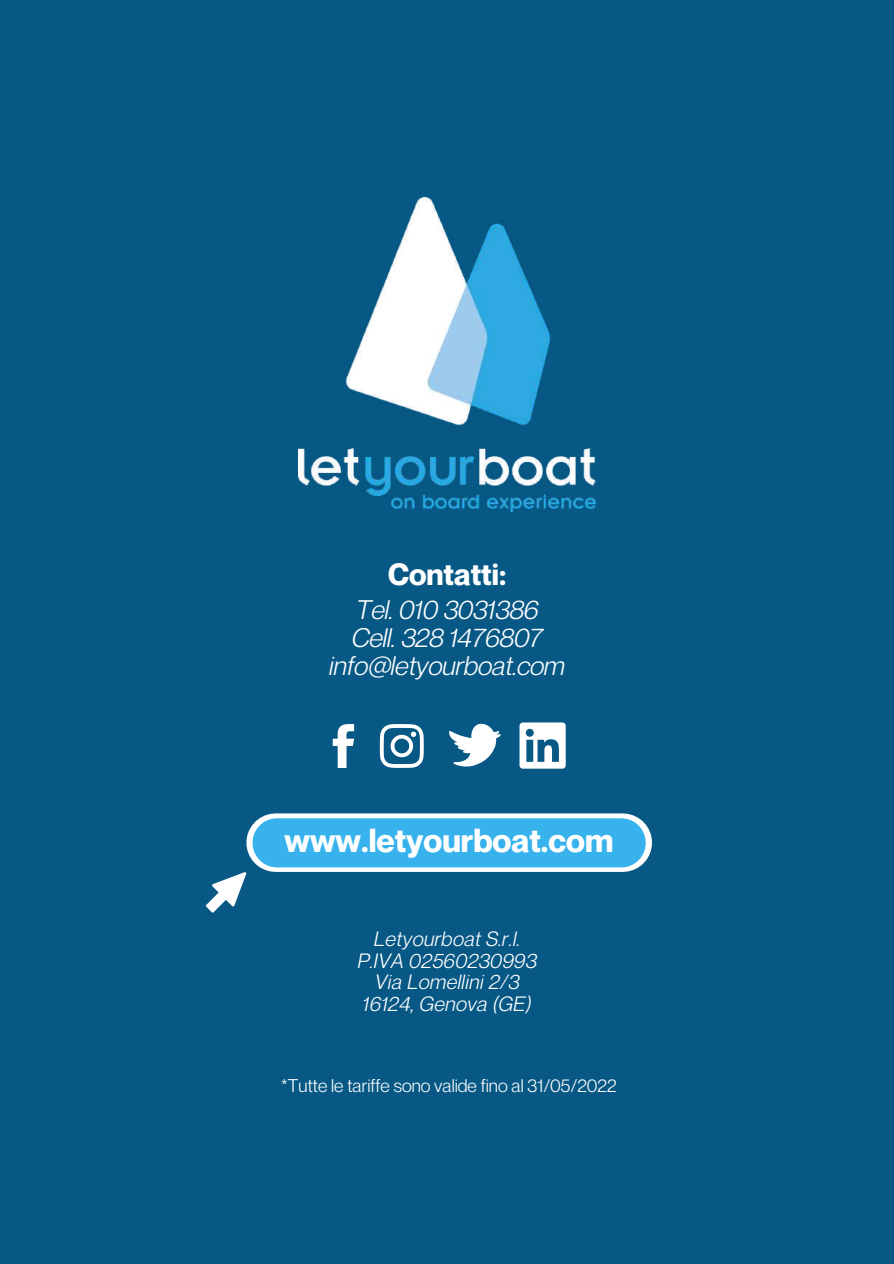
<style>
.page{position:relative;width:894px;height:1264px;background:#fff}
.page>*{position:absolute;margin:0;border:0;box-sizing:border-box;transform-origin:0 0}
.t1{font:700 32.55px "Neue Montreal";color:#fff}
.t2{font:700 30px "Neue Montreal";color:#fff}
.t3{font:italic 26.25px/28.2px "Neue Montreal";color:#fff;text-align:center}
.t4{font:italic 20.25px/21.5px "Neue Montreal";letter-spacing:.025em;color:#fff;text-align:center}
.t5{font:18px "Neue Montreal";color:#fff}
</style>
<div class="page">
<div style="left:0;top:0;width:893px;height:1263px;background:#075885"></div>
<img style="left:299px;top:198px;width:296px;height:313px">
<div style="left:275px;top:813px;width:347px;height:59px;background:#fff"></div>
<div style="left:277px;top:818px;width:344px;height:49px;background:#37b2ed"></div>
<svg style="left:332px;top:724px;width:22px;height:44px"></svg>
<svg style="left:380px;top:724px;width:43px;height:44px"></svg>
<svg style="left:449px;top:723px;width:51px;height:43px"></svg>
<div style="left:519px;top:722px;width:46px;height:46px;background:#fff;border-radius:3px"></div>
<svg style="left:525px;top:728px;width:33px;height:33px"></svg>
<svg style="left:206px;top:872px;width:40px;height:40px"></svg>
<h2 class="t2" style="left:388px;top:555px;width:119px">Contatti:</h2>
<p class="t3" style="left:329px;top:595px;width:237px">Tel. 010 3031386<br>Cell. 328 1476807 info@letyourboat.com</p>
<h1 class="t1" style="left:284px;top:820px;width:330px">www.letyourboat.com</h1>
<p class="t4" style="left:357px;top:928px;width:180px">Letyourboat S.r.l.<br>P.IVA 02560230993<br>Via Lomellini 2/3<br>16124, Genova (GE)</p>
<p class="t5" style="left:281px;top:1074px;width:337px">*Tutte le tariffe sono valide fino al 31/05/2022</p>
</div>
